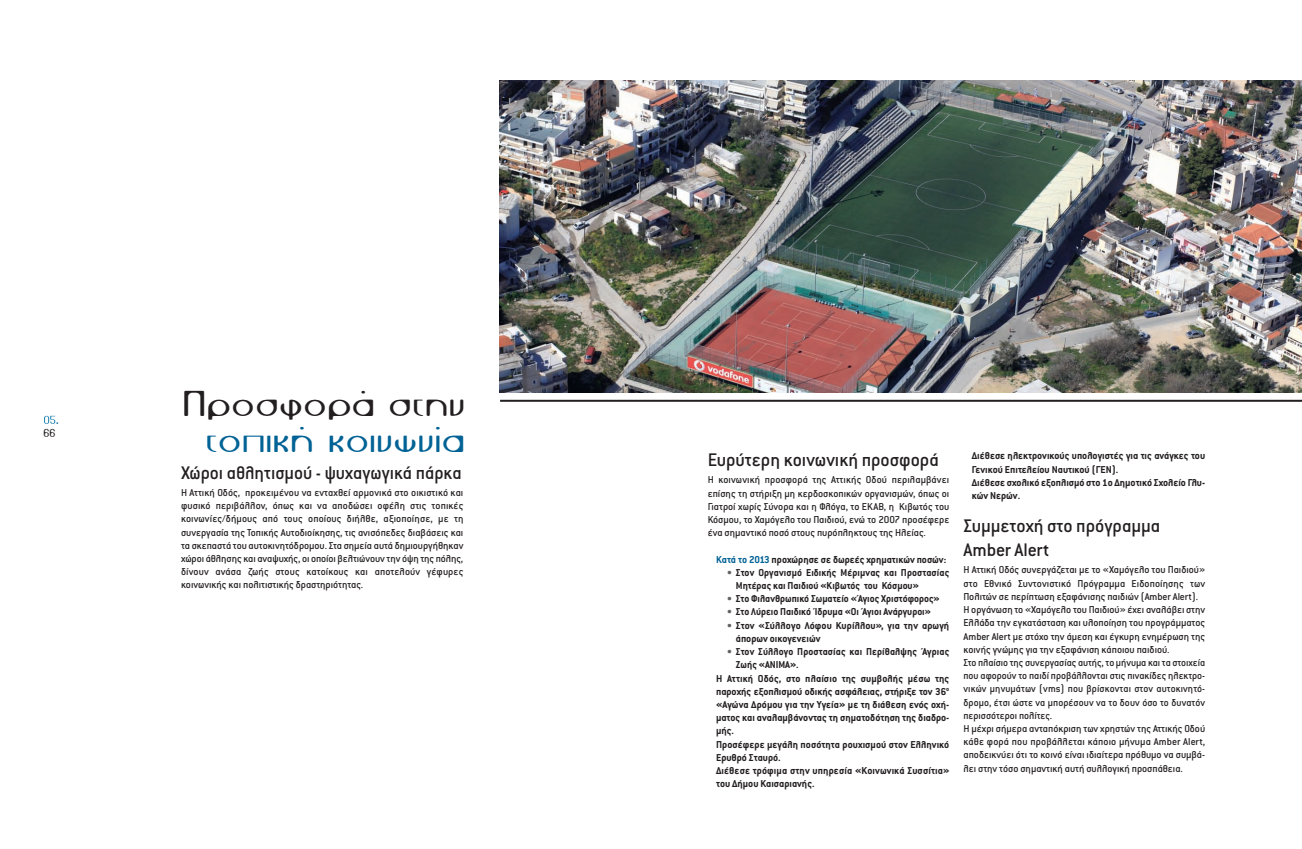
<style>
.page{position:relative;width:1302px;height:849px;background:#fff}
.page>*{position:absolute;margin:0;border:0;box-sizing:border-box;transform-origin:0 0}
.t1{font:40px "CF Liar";color:#006295}
.t2{font:40px "CF Liar";color:#231f20}
.t3{font:500 20px/24px "Conduit ITC Hel";color:#231f20}
.t4{font:13px "CF Liar";color:#231f20;scale:.8 1}
.t5{font:500 11px/13.2px "Conduit ITC Hel";color:#231f20;text-align:justify}
.t6{font:700 11px/13.2px "Conduit ITC Hel";color:#231f20}
.s1{color:#006295}
.s2{color:#636366}
</style>
<div class="page">
<img style="left:44px;top:80px;width:1258px;height:344px">
<p class="t4" style="left:44px;top:426px;width:16px">66</p>
<h1 class="t2" style="left:183px;top:384px;width:284px">Προσφορά στην</h1>
<h1 class="t1" style="left:205px;top:420px;width:261px">τοπική κοινωνία</h1>
<h2 class="t3" style="left:181px;top:460px;width:282px">Χώροι αθλητισµού - ψυχαγωγικά πάρκα</h2>
<p class="t5" style="left:181px;top:486px;width:284px">Η Αττική Οδός, προκειµένου να ενταχθεί αρµονικά στο οικιστικό και φυσικό περιβάλλον, όπως και να αποδώσει οφέλη στις τοπικές κοινωνίες/δήµους από τους οποίους διήλθε, αξιοποίησε, µε τη συνεργασία της Τοπικής Αυτοδιοίκησης, τις ανισόπεδες διαβάσεις και τασκεπαστάτουαυτοκινητόδροµου.Στασηµείααυτάδηµιουργήθηκαν χώροιάθλησηςκαιαναψυχής,οιοποίοιβελτιώνουντηνόψητηςπόλης, δίνουν ανάσα ζωής στους κατοίκους και αποτελούν γέφυρες κοινωνικής και πολιτιστικής δραστηριότητας.</p>
<h2 class="t3" style="left:707px;top:448px;width:233px">Ευρύτερη κοινωνική προσφορά</h2>
<p class="t5" style="left:707px;top:473px;width:243px">Η κοινωνική προσφορά της Αττικής Οδού περιλαµβάνει επίσης τη στήριξη µη κερδοσκοπικών οργανισµών, όπως οι Γιατροί χωρίς Σύνορα και η Φλόγα, το ΕΚΑΒ, η Κιβωτός του Κόσµου, το Χαµόγελο του Παιδιού, ενώ τo 2007 προσέφερε ένα σηµαντικό ποσό στους πυρόπληκτους της Ηλείας.</p>
<p class="t6" style="left:716px;top:552px;width:232px"><span class="s1">Κατά το 2013</span> προχώρησε σε δωρεές χρηµατικών ποσών:</p>
<p class="t6" style="left:736px;top:565px;width:215px;text-indent:-9px"><span class="s2">•</span> Στον Οργανισµό Ειδικής Μέριµνας και Προστασίας<br>Μητέρας και Παιδιού «Κιβωτός του Κόσµου»</p>
<p class="t6" style="left:727px;top:592px;width:214px"><span class="s2">•</span> Στο Φιλανθρωπικό Σωµατείο «Άγιος Χριστόφορος»</p>
<p class="t6" style="left:727px;top:605px;width:205px"><span class="s2">•</span> Στο Λύρειο Παιδικό Ίδρυµα «Οι Άγιοι Ανάργυροι»</p>
<p class="t6" style="left:736px;top:618px;width:215px;text-indent:-9px"><span class="s2">•</span> Στον «Σύλλογο Λόφου Κυρίλλου», για την αρωγή άπορων οικογενειών</p>
<p class="t6" style="left:727px;top:644px;width:224px"><span class="s2">•</span> Στον Σύλλογο Προστασίας και Περίθαλψης Άγριας</p>
<p class="t6" style="left:736px;top:658px;width:64px">Ζωής «ANIMA».</p>
<p class="t6" style="left:716px;top:671px;width:235px">Η Αττική Οδός, στο πλαίσιο της συµβολής µέσω της</p>
<p class="t6" style="left:716px;top:684px;width:235px">παροχής εξοπλισµού οδικής ασφάλειας, στήριξε τον 36<sup>o</sup></p>
<p class="t6" style="left:716px;top:697px;width:235px">«Αγώνα ∆ρόµου για την Υγεία» µε τη διάθεση ενός οχή-</p>
<p class="t6" style="left:716px;top:710px;width:235px">µατος και αναλαµβάνοντας τη σηµατοδότηση της διαδρο-</p>
<p class="t6" style="left:716px;top:724px;width:19px">µής.</p>
<p class="t6" style="left:716px;top:737px;width:235px">Προσέφερε µεγάλη ποσότητα ρουχισµού στον Ελληνικό</p>
<p class="t6" style="left:716px;top:750px;width:66px">Ερυθρό Σταυρό.</p>
<p class="t6" style="left:716px;top:763px;width:235px">∆ιέθεσε τρόφιµα στην υπηρεσία «Κοινωνικά Συσσίτια»</p>
<p class="t6" style="left:716px;top:776px;width:100px">του ∆ήµου Καισαριανής.</p>
<p class="t6" style="left:972px;top:449px;width:235px">∆ιέθεσε ηλεκτρονικούς υπολογιστές για τις ανάγκες του Γενικού Επιτελείου Ναυτικού (ΓΕΝ). ∆ιέθεσεσχολικόεξοπλισµόστο1ο∆ηµοτικόΣχολείοΓλυ&shy;κών Νερών.</p>
<h2 class="t3" style="left:963px;top:514px;width:198px">Συµµετοχή στο πρόγραµµα<br>Amber Alert</h2>
<p class="t5" style="left:963px;top:563px;width:243px;text-align:left">Η Αττική Οδός συνεργάζεται µε το «Χαµόγελο του Παιδιού» στο Εθνικό Συντονιστικό Πρόγραµµα Ειδοποίησης των Πολιτών σε περίπτωση εξαφάνισης παιδιών (Amber Alert).<br>Ηοργάνωσητο«ΧαµόγελοτουΠαιδιού»έχειαναλάβειστην Ελλάδα την εγκατάσταση και υλοποίηση του προγράµµατος Amber Alert µε στόχο την άµεση και έγκυρη ενηµέρωση της κοινής γνώµης για την εξαφάνιση κάποιου παιδιού.<br>Στοπλαίσιοτηςσυνεργασίαςαυτής,τοµήνυµακαιταστοιχεία που αφορούν το παιδί προβάλλονται στις πινακίδες ηλεκτρο&shy;νικών µηνυµάτων (vms) που βρίσκονται στον αυτοκινητό&shy;δροµο, έτσι ώστε να µπορέσουν να το δουν όσο το δυνατόν περισσότεροι πολίτες.<br>Η µέχρι σήµερα ανταπόκριση των χρηστών της Αττικής Οδού κάθε φορά που προβάλλεται κάποιο µήνυµα Amber Alert, αποδεικνύει ότι το κοινό είναι ιδιαίτερα πρόθυµο να συµβά&shy;λει στην τόσο σηµαντική αυτή συλλογική προσπάθεια.</p>
</div>
